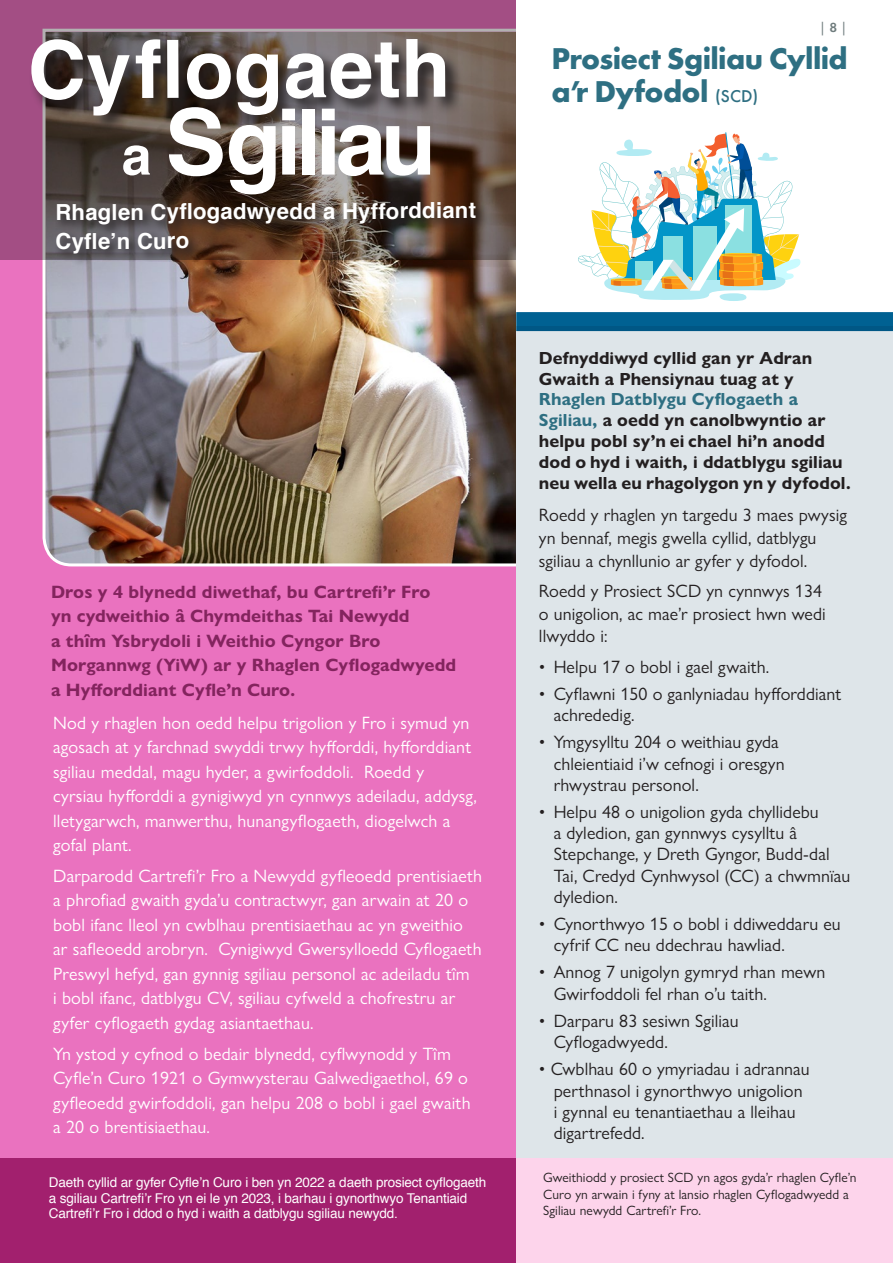
<style>
.page{position:relative;width:893px;height:1263px;background:#fff}
.page>*{position:absolute;margin:0;border:0;box-sizing:border-box;transform-origin:0 0}
.t1{font:700 91.05px "Helvetica";letter-spacing:-.06em;color:#fff}
.t2{font:700 80.55px "Helvetica";color:#fff}
.t3{font:700 53.55px "Helvetica";color:#fff}
.t4{font:700 31.2px/33.6px "Futura PT";letter-spacing:-.02em;color:#2e6f82}
.t5{font:700 22.2px/29.7px "Helvetica";letter-spacing:.005em;color:#fff}
.t6{font:18px/24.5px "Gill Sans Nova";letter-spacing:.01em;color:#fff}
.t7{font:18px/21.1px "Gill Sans Nova";letter-spacing:.005em;color:#231f20}
.t8{font:700 18px/24.5px "Gill Sans Nova";letter-spacing:.005em;color:#83245e}
.t9{font:700 17.55px/20.9px "Gill Sans Nova";letter-spacing:.005em;color:#231f20}
.t10{font:13.65px "Futura PT";color:#6f7c7d}
.t11{font:13.5px/15.8px "Helvetica";letter-spacing:-.01em;color:#fff}
.t12{font:13.5px/16.5px "Gill Sans Nova";letter-spacing:.005em;color:#231f20}
.s1{font-weight:600}
.s2{font-weight:500;font-size:17.7px}
.s3{color:#2e6f82}
</style>
<div class="page">
<div style="left:0;top:0;width:517px;height:1263px;background:#ea72bf"></div>
<img style="left:41px;top:259px;width:475px;height:308px">
<div style="left:0;top:1159px;width:517px;height:104px;background:#a2206e"></div>
<div style="left:516px;top:0;width:377px;height:1263px;background:#dee5e9"></div>
<svg style="left:0;top:0;width:516px;height:259px;background:#734c59"></svg>
<div style="left:517px;top:0;width:376px;height:325px;background:#fff"></div>
<svg style="left:578px;top:132px;width:223px;height:169px"></svg>
<svg style="left:516px;top:312px;width:377px;height:19px;background:#015f8f"></svg>
<div style="left:517px;top:1159px;width:376px;height:104px;background:#fdd4eb"></div>
<div style="left:54px;top:200px;width:435px;height:67px;background:#231f20;opacity:.94"></div>
<div style="left:29px;top:36px;width:435px;height:97px;background:#231f20;opacity:.94"></div>
<p class="t2" style="left:28px;top:4px;width:425px">Cyflogaeth</p>
<p class="t1" style="left:165px;top:69px;width:273px">Sgiliau</p>
<p class="t3" style="left:122px;top:113px;width:31px">a</p>
<p class="t5" style="left:55px;top:197px;width:422px">Rhaglen Cyflogadwyedd a Hyfforddiant<br>Cyfle’n Curo</p>
<p class="t8" style="left:51px;top:579px;width:407px">Dros y 4 blynedd diwethaf, bu Cartrefi’r Fro<br>yn cydweithio â Chymdeithas Tai Newydd<br>a thîm Ysbrydoli i Weithio Cyngor Bro Morgannwg (YiW) ar y Rhaglen Cyflogadwyedd a Hyfforddiant Cyfle’n Curo.</p>
<p class="t6" style="left:53px;top:710px;width:425px">Nod y rhaglen hon oedd helpu trigolion y Fro i symud yn agosach at y farchnad swyddi trwy hyfforddi, hyfforddiant sgiliau meddal, magu hyder, a gwirfoddoli. Roedd y cyrsiau hyfforddi a gynigiwyd yn cynnwys adeiladu, addysg, lletygarwch, manwerthu, hunangyflogaeth, diogelwch a gofal plant.</p>
<p class="t6" style="left:53px;top:863px;width:430px">Darparodd Cartrefi’r Fro a Newydd gyfleoedd prentisiaeth a phrofiad gwaith gyda’u contractwyr, gan arwain at 20 o bobl ifanc lleol yn cwblhau prentisiaethau ac yn gweithio ar safleoedd arobryn. Cynigiwyd Gwersylloedd Cyflogaeth Preswyl hefyd, gan gynnig sgiliau personol ac adeiladu tîm<br>i bobl ifanc, datblygu CV, sgiliau cyfweld a chofrestru ar gyfer cyflogaeth gydag asiantaethau.</p>
<p class="t6" style="left:53px;top:1041px;width:419px">Yn ystod y cyfnod o bedair blynedd, cyflwynodd y Tîm Cyfle’n Curo 1921 o Gymwysterau Galwedigaethol, 69 o gyfleoedd gwirfoddoli, gan helpu 208 o bobl i gael gwaith a 20 o brentisiaethau.</p>
<p class="t11" style="left:49px;top:1175px;width:439px">Daeth cyllid ar gyfer Cyfle’n Curo i ben yn 2022 a daeth prosiect cyflogaeth a sgiliau Cartrefi’r Fro yn ei le yn 2023, i barhau i gynorthwyo Tenantiaid<br>Cartrefi’r Fro i ddod o hyd i waith a datblygu sgiliau newydd.</p>
<p class="t10" style="left:819px;top:19px;width:30px">| <span class="s1">8</span> |</p>
<p class="t4" style="left:551px;top:40px;width:298px">Prosiect Sgiliau Cyllid a’r Dyfodol <span class="s2">(SCD)</span></p>
<p class="t9" style="left:539px;top:347px;width:313px">Defnyddiwyd cyllid gan yr Adran Gwaith a Phensiynau tuag at y <span class="s3">Rhaglen Datblygu Cyflogaeth a Sgiliau,</span> a oedd yn canolbwyntio ar helpu pobl sy’n ei chael hi’n anodd dod o hyd i waith, i ddatblygu sgiliau neu wella eu rhagolygon yn y dyfodol.</p>
<p class="t7" style="left:539px;top:504px;width:310px;line-height:22.8px">Roedd y rhaglen yn targedu 3 maes pwysig yn bennaf, megis gwella cyllid, datblygu sgiliau a chynllunio ar gyfer y dyfodol.</p>
<p class="t7" style="left:539px;top:579px;width:288px;line-height:22.8px">Roedd y Prosiect SCD yn cynnwys 134 o unigolion, ac mae’r prosiect hwn wedi llwyddo i:</p>
<p class="t7" style="left:539px;top:656px;width:232px">• Helpu 17 o bobl i gael gwaith.</p>
<p class="t7" style="left:554px;top:683px;width:289px;text-indent:-15px">• Cyflawni 150 o ganlyniadau hyfforddiant achrededig.</p>
<p class="t7" style="left:554px;top:731px;width:232px;text-indent:-15px">• Ymgysylltu 204 o weithiau gyda chleientiaid i’w cefnogi i oresgyn rhwystrau personol.</p>
<p class="t7" style="left:554px;top:801px;width:298px;text-indent:-15px">• Helpu 48 o unigolion gyda chyllidebu<br>a dyledion, gan gynnwys cysylltu â<br>Stepchange, y Dreth Gyngor, Budd-dal<br>Tai, Credyd Cynhwysol (CC) a chwmnïau dyledion.</p>
<p class="t7" style="left:554px;top:913px;width:289px;text-indent:-15px">• Cynorthwyo 15 o bobl i ddiweddaru eu cyfrif CC neu ddechrau hawliad.</p>
<p class="t7" style="left:554px;top:961px;width:273px;text-indent:-15px">• Annog 7 unigolyn gymryd rhan mewn<br>Gwirfoddoli fel rhan o’u taith.</p>
<p class="t7" style="left:554px;top:1010px;width:186px;text-indent:-15px">• Darparu 83 sesiwn Sgiliau<br>Cyflogadwyedd.</p>
<p class="t7" style="left:554px;top:1058px;width:258px;text-indent:-15px">• Cwblhau 60 o ymyriadau i adrannau perthnasol i gynorthwyo unigolion i gynnal eu tenantiaethau a lleihau digartrefedd.</p>
<p class="t12" style="left:543px;top:1169px;width:315px">Gweithiodd y prosiect SCD yn agos gyda’r rhaglen Cyfle’n<br>Curo yn arwain i fyny at lansio rhaglen Cyflogadwyedd a<br>Sgiliau newydd Cartrefi’r Fro.</p>
</div>
